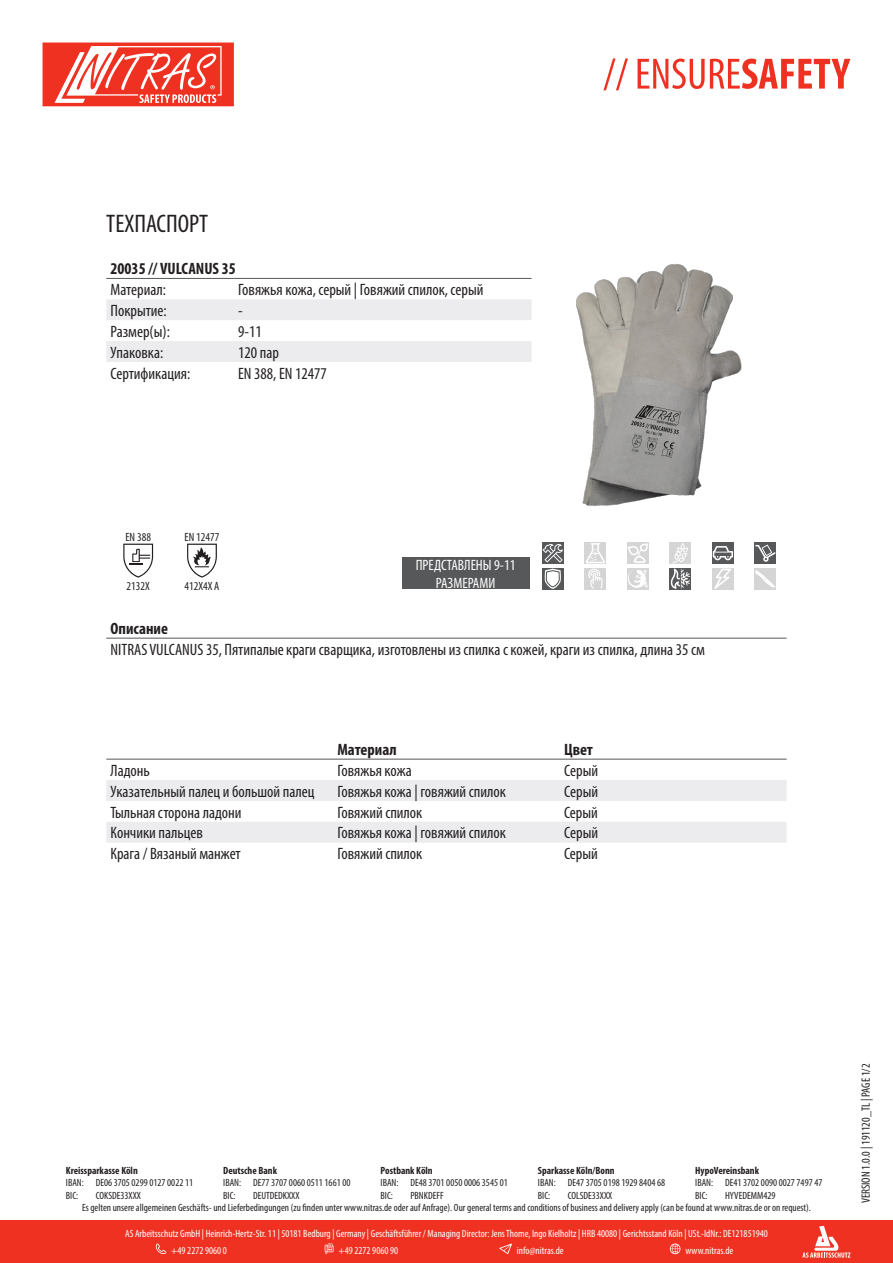
<style>
.page{position:relative;width:893px;height:1263px;background:#fff}
.page>*{position:absolute;margin:0;border:0;box-sizing:border-box;transform-origin:0 0}
.t1{font:condensed 25.5px "Myriad Pro";color:#231f20}
.t2{font:condensed 16.5px "Myriad Pro";color:#231f20}
.t3{font:700 condensed 16.5px "Myriad Pro";color:#231f20}
.t4{font:condensed 15px "Myriad Pro";color:#fff}
.t5{font:condensed 12px "Myriad Pro";color:#231f20}
.t6{font:condensed 10.5px/12.6px "Myriad Pro";color:#231f20}
.t7{font:condensed 10.5px/17px "Myriad Pro";color:#fff}
.t8{font:700 condensed 10.5px "Myriad Pro";color:#231f20}
</style>
<div class="page">
<svg style="left:603px;top:58px;width:247px;height:32px"></svg>
<svg style="left:43px;top:43px;width:191px;height:63px"></svg>
<div style="left:0;top:1220px;width:893px;height:43px;background:#ef3122"></div>
<svg style="left:802px;top:1226px;width:48px;height:32px"></svg>
<svg style="left:156px;top:1243px;width:10px;height:11px"></svg>
<svg style="left:325px;top:1243px;width:9px;height:11px"></svg>
<svg style="left:499px;top:1243px;width:13px;height:11px"></svg>
<svg style="left:670px;top:1243px;width:10px;height:11px"></svg>
<svg style="left:106px;top:299px;width:425px;height:63px"></svg>
<hr style="left:106px;top:278px;width:128px;height:1px;background:#57585a">
<hr style="left:234px;top:278px;width:297px;height:1px;background:#57585a">
<img style="left:531px;top:264px;width:211px;height:242px">
<svg style="left:123px;top:544px;width:30px;height:34px"></svg>
<svg style="left:187px;top:544px;width:30px;height:34px"></svg>
<div style="left:402px;top:557px;width:127px;height:32px;background:#57585a"></div>
<div style="left:542px;top:542px;width:21px;height:22px;background:#57585a"></div>
<svg style="left:543px;top:544px;width:20px;height:18px"></svg>
<div style="left:585px;top:542px;width:21px;height:22px;background:#d5d5d6"></div>
<svg style="left:586px;top:543px;width:19px;height:20px"></svg>
<div style="left:627px;top:542px;width:21px;height:22px;background:#d5d5d6"></div>
<svg style="left:628px;top:543px;width:20px;height:20px"></svg>
<div style="left:670px;top:542px;width:21px;height:22px;background:#d5d5d6"></div>
<div style="left:712px;top:542px;width:21px;height:22px;background:#57585a"></div>
<svg style="left:713px;top:546px;width:20px;height:14px"></svg>
<div style="left:755px;top:542px;width:21px;height:22px;background:#57585a"></div>
<svg style="left:755px;top:545px;width:21px;height:17px"></svg>
<div style="left:542px;top:568px;width:21px;height:21px;background:#57585a"></div>
<svg style="left:544px;top:569px;width:17px;height:20px"></svg>
<svg style="left:585px;top:568px;width:21px;height:21px"></svg>
<svg style="left:588px;top:569px;width:14px;height:20px"></svg>
<div style="left:627px;top:568px;width:21px;height:21px;background:#d5d5d6"></div>
<svg style="left:628px;top:569px;width:20px;height:19px"></svg>
<div style="left:670px;top:568px;width:21px;height:21px;background:#57585a"></div>
<svg style="left:670px;top:543px;width:20px;height:46px"></svg>
<div style="left:712px;top:568px;width:21px;height:21px;background:#d5d5d6"></div>
<svg style="left:714px;top:569px;width:17px;height:20px"></svg>
<div style="left:755px;top:568px;width:21px;height:21px;background:#d5d5d6"></div>
<svg style="left:755px;top:570px;width:20px;height:18px"></svg>
<hr style="left:106px;top:638px;width:681px;height:1px;background:#57585a">
<svg style="left:106px;top:780px;width:681px;height:63px"></svg>
<hr style="left:106px;top:759px;width:227px;height:1px;background:#57585a">
<hr style="left:333px;top:759px;width:227px;height:1px;background:#57585a">
<hr style="left:560px;top:759px;width:227px;height:1px;background:#57585a">
<p class="t1" style="left:106px;top:208px;width:103px">ТЕХПАСПОРТ</p>
<p class="t3" style="left:111px;top:258px;width:127px">20035 // VULCANUS 35</p>
<p class="t2" style="left:111px;top:280px;width:57px">Материал:</p>
<p class="t2" style="left:238px;top:280px;width:247px">Говяжья кожа, серый | Говяжий спилок, серый</p>
<p class="t2" style="left:111px;top:300px;width:58px">Покрытие:</p>
<p class="t2" style="left:238px;top:300px;width:6px">-</p>
<p class="t2" style="left:111px;top:321px;width:61px">Размер(ы):</p>
<p class="t2" style="left:238px;top:321px;width:25px">9-11</p>
<p class="t2" style="left:111px;top:342px;width:54px">Упаковка:</p>
<p class="t2" style="left:238px;top:342px;width:42px">120 пар</p>
<p class="t2" style="left:111px;top:363px;width:81px">Сертификация:</p>
<p class="t2" style="left:238px;top:363px;width:90px">EN 388, EN 12477</p>
<p class="t5" style="left:125px;top:529px;width:27px">EN 388</p>
<p class="t5" style="left:185px;top:529px;width:36px">EN 12477</p>
<p class="t5" style="left:127px;top:578px;width:25px">2132X</p>
<p class="t5" style="left:184px;top:578px;width:36px">412X4X A</p>
<p class="t4" style="left:416px;top:556px;width:101px">ПРЕДСТАВЛЕНЫ 9-11</p>
<p class="t4" style="left:436px;top:574px;width:61px">РАЗМЕРАМИ</p>
<p class="t3" style="left:111px;top:618px;width:59px">Описание</p>
<p class="t2" style="left:111px;top:639px;width:596px">NITRAS VULCANUS 35, Пятипалые краги сварщика, изготовлены из спилка с кожей, краги из спилка, длина 35 см</p>
<p class="t3" style="left:337px;top:739px;width:61px">Материал</p>
<p class="t3" style="left:564px;top:739px;width:30px">Цвет</p>
<p class="t2" style="left:111px;top:760px;width:41px">Ладонь</p>
<p class="t2" style="left:337px;top:760px;width:76px">Говяжья кожа</p>
<p class="t2" style="left:564px;top:760px;width:36px">Cерый</p>
<p class="t2" style="left:111px;top:781px;width:205px">Указательный палец и большой палец</p>
<p class="t2" style="left:337px;top:781px;width:170px">Говяжья кожа | говяжий спилок</p>
<p class="t2" style="left:564px;top:781px;width:36px">Cерый</p>
<p class="t2" style="left:111px;top:802px;width:133px">Тыльная сторона ладони</p>
<p class="t2" style="left:337px;top:802px;width:86px">Говяжий спилок</p>
<p class="t2" style="left:564px;top:802px;width:35px">Серый</p>
<p class="t2" style="left:111px;top:823px;width:94px">Кончики пальцев</p>
<p class="t2" style="left:337px;top:823px;width:170px">Говяжья кожа | говяжий спилок</p>
<p class="t2" style="left:564px;top:823px;width:36px">Cерый</p>
<p class="t2" style="left:111px;top:844px;width:132px">Крага / Вязаный манжет</p>
<p class="t2" style="left:337px;top:844px;width:86px">Говяжий спилок</p>
<p class="t2" style="left:564px;top:844px;width:35px">Серый</p>
<p class="t8" style="left:66px;top:1164px;width:73px">Kreissparkasse Köln</p>
<p class="t8" style="left:223px;top:1164px;width:55px">Deutsche Bank</p>
<p class="t8" style="left:381px;top:1164px;width:54px">Postbank Köln</p>
<p class="t8" style="left:538px;top:1164px;width:78px">Sparkasse Köln/Bonn</p>
<p class="t8" style="left:695px;top:1164px;width:65px">HypoVereinsbank</p>
<p class="t6" style="left:66px;top:1176px;width:19px">IBAN:<br>BIC:</p>
<p class="t6" style="left:96px;top:1176px;width:99px">DE06 3705 0299 0127 0022 11<br>COKSDE33XXX</p>
<p class="t6" style="left:223px;top:1176px;width:19px">IBAN:<br>BIC:</p>
<p class="t6" style="left:253px;top:1176px;width:99px">DE77 3707 0060 0511 1661 00<br>DEUTDEDKXXX</p>
<p class="t6" style="left:381px;top:1176px;width:19px">IBAN:<br>BIC:</p>
<p class="t6" style="left:410px;top:1176px;width:99px">DE48 3701 0050 0006 3545 01<br>PBNKDEFF</p>
<p class="t6" style="left:538px;top:1176px;width:19px">IBAN:<br>BIC:</p>
<p class="t6" style="left:568px;top:1176px;width:99px">DE47 3705 0198 1929 8404 68<br>COLSDE33XXX</p>
<p class="t6" style="left:695px;top:1176px;width:19px">IBAN:<br>BIC:</p>
<p class="t6" style="left:725px;top:1176px;width:99px">DE41 3702 0090 0027 7497 47</p>
<p class="t6" style="left:725px;top:1189px;width:52px">HYVEDEMM429</p>
<p class="t6" style="left:82px;top:1201px;width:730px">Es gelten unsere allgemeinen Geschäfts- und Lieferbedingungen (zu finden unter www.nitras.de oder auf Anfrage). Our general terms and conditions of business and delivery apply (can be found at www.nitras.de or on request).</p>
<p class="t7" style="left:171px;top:1225px;width:598px;text-indent:-46px">AS Arbeitsschutz GmbH | Heinrich-Hertz-Str. 11 | 50181 Bedburg | Germany | Geschäftsführer / Managing Director: Jens Thome, Ingo Kielholtz | HRB 40080 | Gerichtsstand Köln | USt.-IdNr.: DE121851940 +49 2272 9060 0</p>
<p class="t7" style="left:338px;top:1242px;width:61px">+49 2272 9060 90</p>
<p class="t7" style="left:517px;top:1242px;width:48px">info@nitras.de</p>
<p class="t7" style="left:685px;top:1242px;width:49px">www.nitras.de</p>
<p class="t5" style="left:859px;top:1203px;width:141px;rotate:-90deg">VERSION 1.0.0 | 191120_TL | PAGE 1/2</p>
</div>
